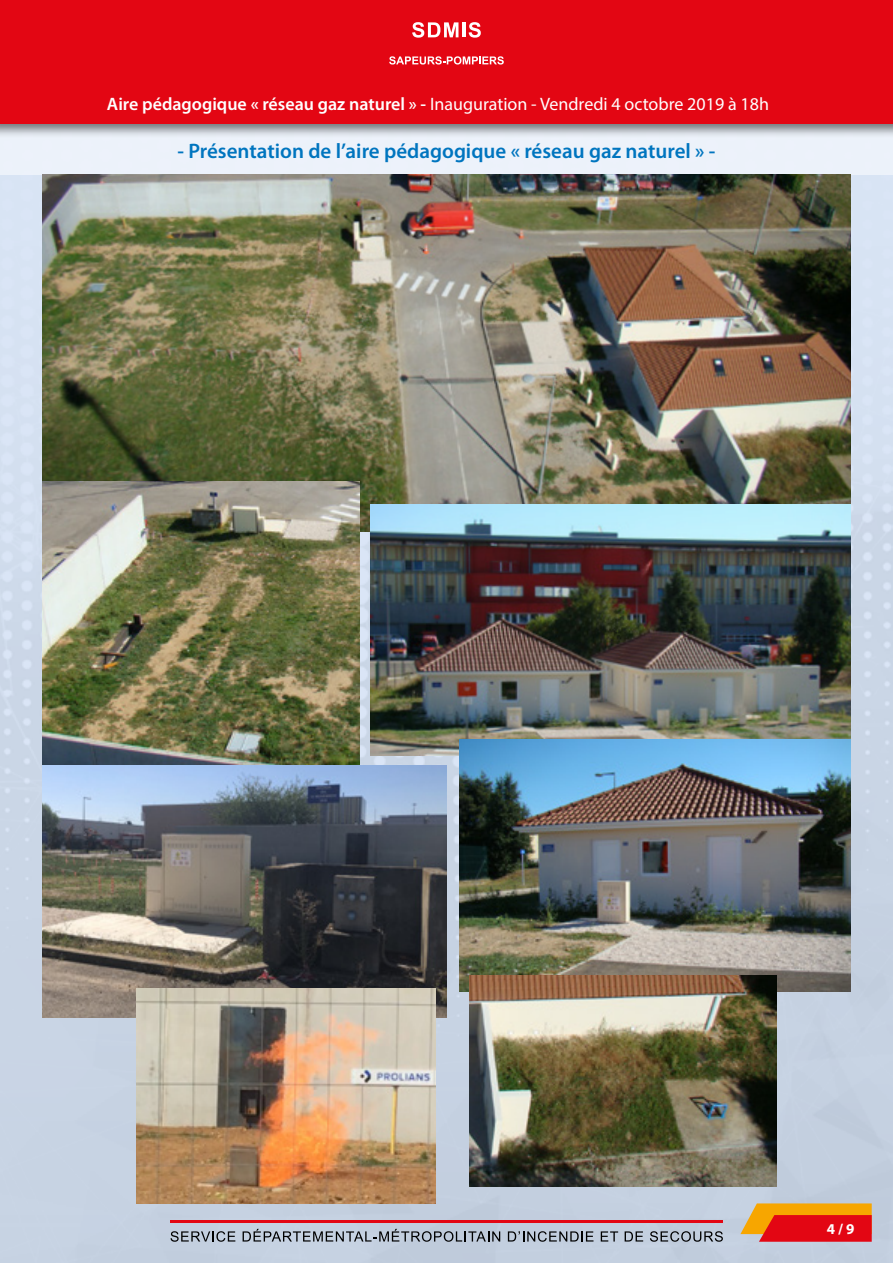
<style>
.page{position:relative;width:893px;height:1263px;background:#fff}
.page>*{position:absolute;margin:0;border:0;box-sizing:border-box;transform-origin:0 0}
.t1{font:600 21px "Myriad Pro";color:#0075bf}
.t2{font:18px "Myriad Pro";color:#fff}
.t3{font:700 15px "Myriad Pro";color:#fff}
.s1{font-weight:600}
</style>
<div class="page">
<img style="left:0;top:174px;width:525px;height:1089px">
<img style="left:850px;top:174px;width:43px;height:777px">
<div style="left:525px;top:951px;width:368px;height:312px;background:#c4d0e0"></div>
<img style="left:0;top:123px;width:893px;height:51px">
<img style="left:43px;top:174px;width:807px;height:357px">
<img style="left:371px;top:505px;width:479px;height:251px">
<img style="left:459px;top:740px;width:391px;height:251px">
<img style="left:470px;top:976px;width:306px;height:211px">
<img style="left:43px;top:481px;width:316px;height:285px">
<img style="left:43px;top:766px;width:403px;height:251px">
<img style="left:136px;top:989px;width:300px;height:214px">
<div style="left:0;top:0;width:893px;height:123px;background:#e30613"></div>
<svg style="left:740px;top:1203px;width:132px;height:39px;background:#e65321"></svg>
<svg style="left:389px;top:56px;width:115px;height:9px"></svg>
<svg style="left:412px;top:22px;width:46px;height:16px"></svg>
<hr style="left:462px;top:22px;width:3px;height:15px;background:#fff">
<svg style="left:469px;top:22px;width:12px;height:16px"></svg>
<svg style="left:171px;top:1231px;width:64px;height:11px"></svg>
<svg style="left:243px;top:1229px;width:257px;height:13px;background:#919aa7"></svg>
<svg style="left:508px;top:1231px;width:85px;height:11px"></svg>
<svg style="left:601px;top:1231px;width:17px;height:10px"></svg>
<svg style="left:625px;top:1231px;width:18px;height:10px"></svg>
<svg style="left:650px;top:1231px;width:73px;height:11px"></svg>
<hr style="left:170px;top:1220px;width:552px;height:2px;background:#e30613">
<p class="t2" style="left:107px;top:93px;width:663px"><span class="s1">Aire pédagogique « réseau gaz naturel » -</span> Inauguration - Vendredi 4 octobre 2019 à 18h</p>
<p class="t1" style="left:177px;top:137px;width:540px">- Présentation de l’aire pédagogique « réseau gaz naturel » -</p>
<p class="t3" style="left:827px;top:1220px;width:29px">4 / 9</p>
</div>
